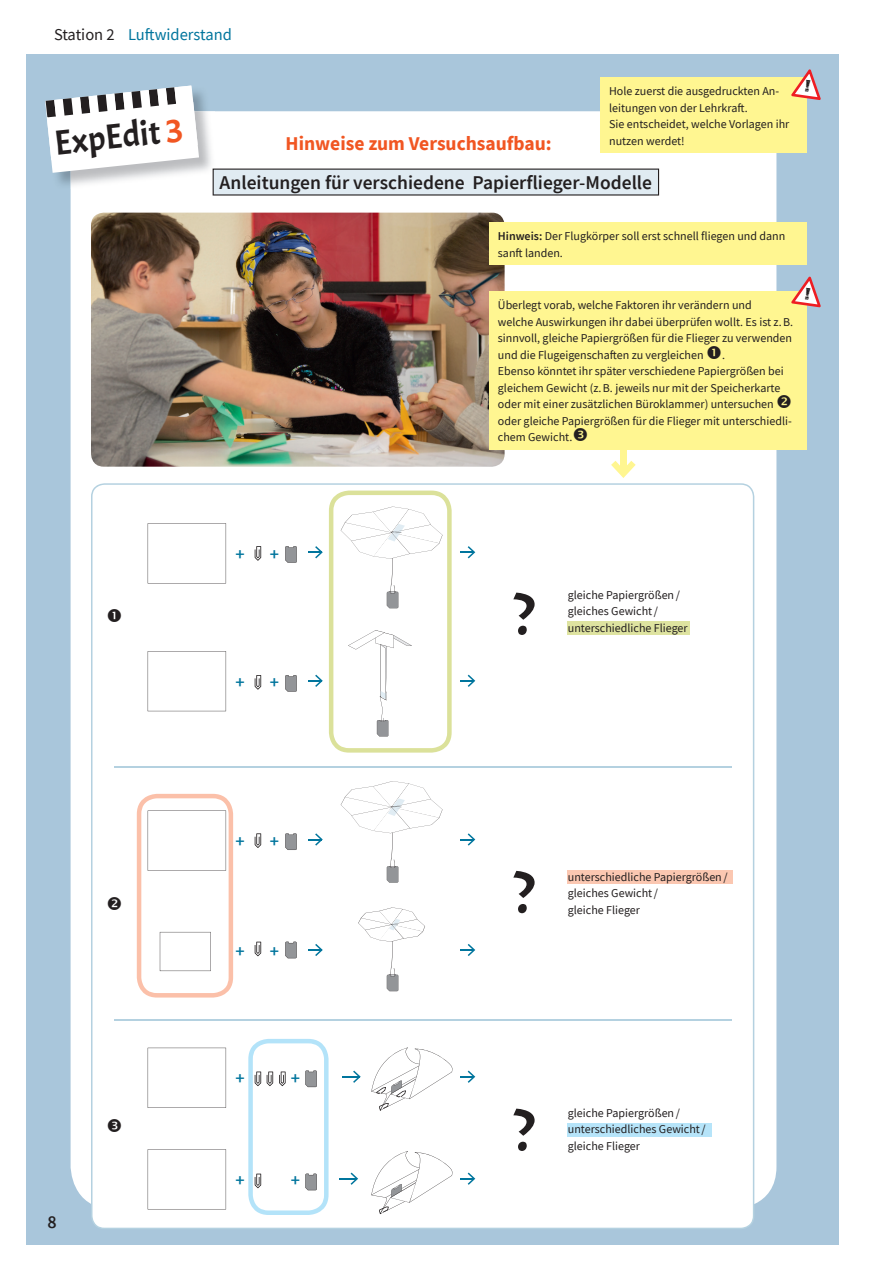
<style>
.page{position:relative;width:893px;height:1263px;background:#fff}
.page>*{position:absolute;margin:0;border:0;box-sizing:border-box;transform-origin:0 0}
.t1{font:60px "Acme";color:#231f20}
.t2{font:34.8px "Acme";color:#231f20}
.t3{font:600 19.5px "CV Source Sans";color:#231f20}
.t4{font:700 19.5px "CV Source Sans";color:#f15622}
.t5{font:600 18px "CV Source Sans";color:#00759d}
.t6{font:600 18px "CV Source Sans";color:#231f20}
.t7{font:16.5px "CV Source Sans";color:#00759d}
.t8{font:12px/16.5px "CV Source Sans";color:#231f20}
.s1{color:#231f20}
.s2{color:#f15622}
.s3{font-weight:600}
</style>
<div class="page">
<div style="left:27px;top:54px;width:812px;height:1191px;background:#a9c6db"></div>
<div style="left:71px;top:111px;width:705px;height:1098px;background:#fff;border-radius:43px"></div>
<svg style="left:91px;top:483px;width:663px;height:746px"></svg>
<img style="left:57px;top:91px;width:149px;height:98px">
<img style="left:71px;top:111px;width:144px;height:78px">
<svg style="left:45px;top:86px;width:154px;height:87px"></svg>
<svg style="left:213px;top:169px;width:446px;height:27px"></svg>
<img style="left:91px;top:213px;width:414px;height:254px">
<svg style="left:148px;top:523px;width:78px;height:60px"></svg>
<svg style="left:148px;top:1048px;width:78px;height:60px"></svg>
<svg style="left:148px;top:1149px;width:78px;height:60px"></svg>
<svg style="left:148px;top:651px;width:78px;height:60px"></svg>
<svg style="left:342px;top:1070px;width:19px;height:13px"></svg>
<svg style="left:340px;top:1172px;width:18px;height:13px"></svg>
<svg style="left:460px;top:546px;width:15px;height:12px"></svg>
<svg style="left:460px;top:675px;width:15px;height:12px"></svg>
<svg style="left:308px;top:546px;width:15px;height:12px"></svg>
<svg style="left:308px;top:675px;width:15px;height:12px"></svg>
<svg style="left:460px;top:833px;width:15px;height:13px"></svg>
<svg style="left:460px;top:944px;width:15px;height:12px"></svg>
<svg style="left:308px;top:833px;width:15px;height:13px"></svg>
<svg style="left:308px;top:944px;width:15px;height:12px"></svg>
<svg style="left:460px;top:1070px;width:15px;height:13px"></svg>
<svg style="left:460px;top:1172px;width:15px;height:13px"></svg>
<svg style="left:341px;top:781px;width:102px;height:102px"></svg>
<svg style="left:358px;top:907px;width:67px;height:84px"></svg>
<svg style="left:285px;top:546px;width:12px;height:17px"></svg>
<svg style="left:255px;top:546px;width:6px;height:15px"></svg>
<svg style="left:285px;top:675px;width:12px;height:17px"></svg>
<svg style="left:255px;top:675px;width:6px;height:15px"></svg>
<svg style="left:285px;top:833px;width:12px;height:17px"></svg>
<svg style="left:255px;top:833px;width:6px;height:15px"></svg>
<svg style="left:285px;top:942px;width:12px;height:16px"></svg>
<svg style="left:255px;top:942px;width:6px;height:14px"></svg>
<hr style="left:114px;top:766px;width:617px;height:1px;background:#b4d1e0">
<hr style="left:114px;top:1019px;width:617px;height:1px;background:#b4d1e0">
<svg style="left:329px;top:490px;width:123px;height:263px"></svg>
<svg style="left:137px;top:794px;width:96px;height:203px"></svg>
<svg style="left:248px;top:1039px;width:81px;height:176px"></svg>
<div style="left:601px;top:78px;width:206px;height:75px;background:#fff691"></div>
<div style="left:489px;top:222px;width:318px;height:43px;background:#fff691"></div>
<div style="left:489px;top:292px;width:318px;height:158px;background:#fff691"></div>
<div style="left:620px;top:442px;width:6px;height:32px;background:#fff691"></div>
<svg style="left:611px;top:461px;width:25px;height:17px"></svg>
<svg style="left:371px;top:1047px;width:82px;height:63px"></svg>
<svg style="left:371px;top:1151px;width:82px;height:63px"></svg>
<div style="left:567px;top:621px;width:122px;height:13px;background:#dee3a0"></div>
<div style="left:567px;top:870px;width:166px;height:14px;background:#fbc7b1"></div>
<div style="left:567px;top:1123px;width:144px;height:14px;background:#b6e4f9"></div>
<svg style="left:108px;top:609px;width:13px;height:13px"></svg>
<svg style="left:108px;top:896px;width:13px;height:13px"></svg>
<svg style="left:108px;top:1119px;width:13px;height:13px"></svg>
<svg style="left:791px;top:69px;width:30px;height:31px"></svg>
<svg style="left:791px;top:277px;width:30px;height:30px"></svg>
<h3 class="t7" style="left:54px;top:24px;width:179px"><span class="s1">Station 2</span> Luftwiderstand</h3>
<h2 class="t2" style="left:52px;top:121px;width:131px;rotate:-6deg">ExpEdit <span class="s2">3</span></h2>
<h3 class="t4" style="left:286px;top:130px;width:268px">Hinweise zum Versuchsaufbau:</h3>
<p class="t8" style="left:609px;top:83px;width:182px">Hole zuerst die ausgedruckten An&shy;leitungen von der Lehrkraft.<br>Sie entscheidet, welche Vorlagen ihr nutzen werdet!</p>
<h3 class="t3" style="left:220px;top:170px;width:434px">Anleitungen für verschiedene Papierflieger-Modelle</h3>
<p class="t8" style="left:498px;top:228px;width:289px"><span class="s3">Hinweis:</span> Der Flugkörper soll erst schnell fliegen und dann sanft landen.</p>
<h3 class="t6" style="left:48px;top:1210px;width:11px">8</h3>
<h3 class="t5" style="left:235px;top:542px;width:11px">+</h3>
<h3 class="t5" style="left:270px;top:542px;width:11px">+</h3>
<h3 class="t5" style="left:235px;top:670px;width:11px">+</h3>
<h3 class="t5" style="left:270px;top:670px;width:11px">+</h3>
<h3 class="t5" style="left:235px;top:829px;width:11px">+</h3>
<h3 class="t5" style="left:270px;top:829px;width:11px">+</h3>
<h3 class="t5" style="left:235px;top:939px;width:11px">+</h3>
<h3 class="t5" style="left:270px;top:939px;width:11px">+</h3>
<h3 class="t5" style="left:235px;top:1066px;width:11px">+</h3>
<h3 class="t5" style="left:291px;top:1066px;width:11px">+</h3>
<h3 class="t5" style="left:235px;top:1168px;width:11px">+</h3>
<h3 class="t5" style="left:291px;top:1168px;width:11px">+</h3>
<p class="t8" style="left:498px;top:297px;width:297px">Überlegt vorab, welche Faktoren ihr verändern und<br>welche Auswirkungen ihr dabei überprüfen wollt. Es ist z. B. sinnvoll, gleiche Papiergrößen für die Flieger zu verwenden und die Flugeigenschaften zu vergleichen</p>
<p class="t8" style="left:498px;top:346px;width:295px;text-indent:224px">.<br>Ebenso könntet ihr später verschiedene Papiergrößen bei gleichem Gewicht (z. B. jeweils nur mit der Speicher karte oder mit einer zusätzlichen Büroklammer) untersuchen oder gleiche Papier größen für die Flieger mit unterschiedli&shy;chem Gewicht.</p>
<h1 class="t1" style="left:513px;top:577px;width:23px">?</h1>
<p class="t8" style="left:568px;top:586px;width:121px">gleiche Papiergrößen / gleiches Gewicht / unterschiedliche Flieger</p>
<h1 class="t1" style="left:513px;top:855px;width:23px">?</h1>
<p class="t8" style="left:568px;top:869px;width:161px">unterschiedliche Papiergrößen / gleiches Gewicht /<br>gleiche Flieger</p>
<h1 class="t1" style="left:513px;top:1093px;width:23px">?</h1>
<p class="t8" style="left:568px;top:1104px;width:139px">gleiche Papiergrößen / unterschiedliches Gewicht / gleiche Flieger</p>
</div>
